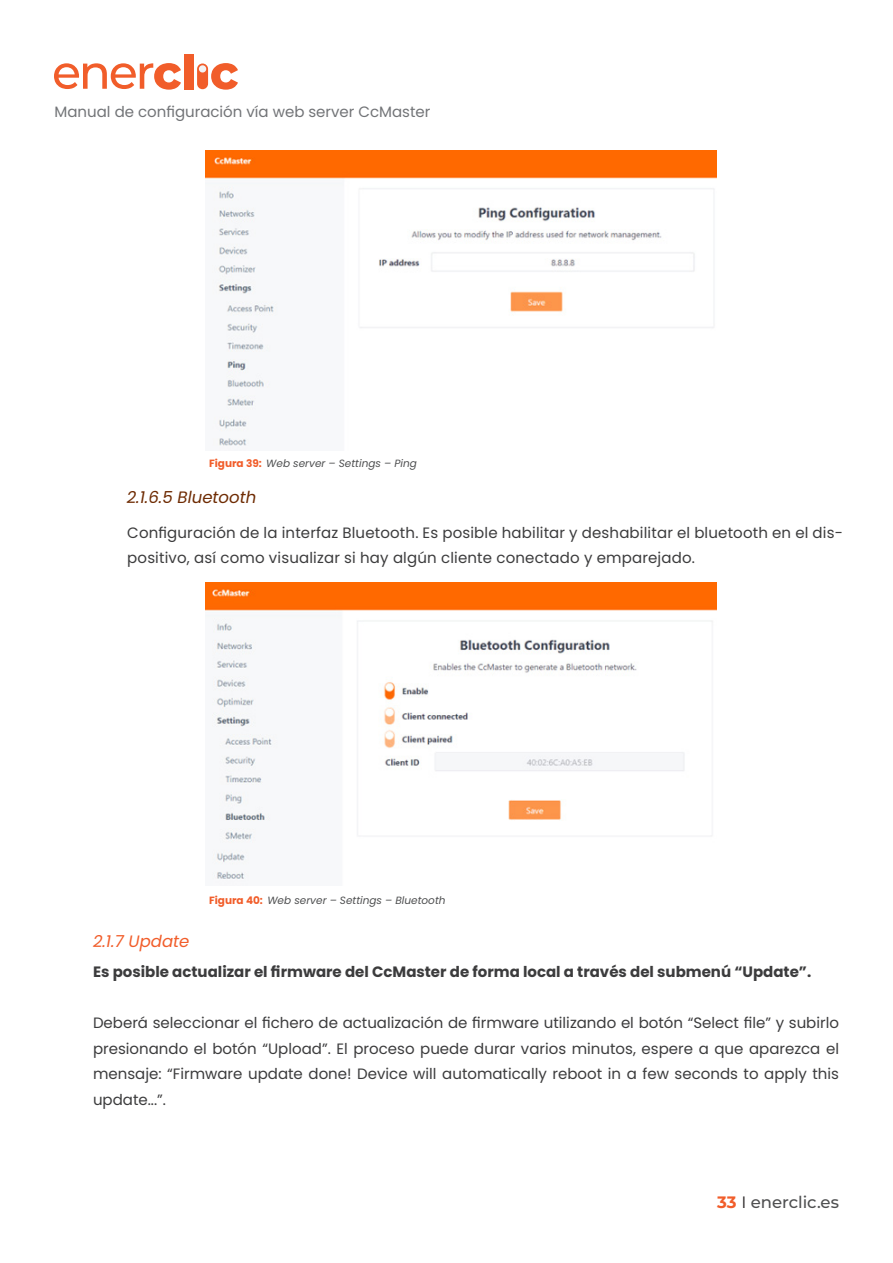
<style>
.page{position:relative;width:893px;height:1263px;background:#fff}
.page>*{position:absolute;margin:0;border:0;box-sizing:border-box;transform-origin:0 0}
.t1{font:italic 16.5px "Poppins";color:#6e2b03}
.t2{font:100 16.5px "Montserrat";color:#4e4f50}
.t3{font:italic 16.5px "Poppins";color:#f15d2a}
.texto_general{font:15px/25.5px "Poppins";letter-spacing:.01em;color:#3c3c3d}
.texto_general-2{font:700 15px "Poppins";color:#3c3c3d}
.t4{font:15px "Poppins";color:#727477}
.t5{font:italic 10.5px "Poppins";color:#4e4f50}
.s1{font-weight:700;font-style:normal;color:#f15d2a}
.s2{color:#f15d2a}
.s3{font-weight:400;color:#231f20}
</style>
<div class="page">
<svg style="left:54px;top:63px;width:127px;height:27px"></svg>
<div style="left:184px;top:54px;width:9px;height:35px;background:#f15d2a"></div>
<div style="left:197px;top:63px;width:11px;height:26px;background:#f15d2a;border-radius:5px"></div>
<svg style="left:199px;top:63px;width:39px;height:27px"></svg>
<img style="left:206px;top:150px;width:510px;height:296px">
<img style="left:206px;top:583px;width:510px;height:296px">
<p class="t4" style="left:55px;top:103px;width:377px">Manual de configuración vía web server CcMaster</p>
<p class="t5" style="left:209px;top:457px;width:209px"><span class="s1">Figura 39:</span> Web server – Settings – Ping</p>
<p class="t1" style="left:127px;top:488px;width:131px">2.1.6.5 Bluetooth</p>
<p class="texto_general" style="left:127px;top:520px;width:717px">Configuración de la interfaz Bluetooth. Es posible habilitar y deshabilitar el bluetooth en el dis&shy;positivo, así como visualizar si hay algún cliente conectado y emparejado.</p>
<p class="t5" style="left:209px;top:894px;width:238px"><span class="s1">Figura 40:</span> Web server – Settings – Bluetooth</p>
<p class="t3" style="left:93px;top:932px;width:98px">2.1.7 Update</p>
<p class="texto_general-2" style="left:93px;top:963px;width:720px">Es posible actualizar el firmware del CcMaster de forma local a través del submenú “Update”.</p>
<p class="texto_general" style="left:93px;top:1010px;width:747px;text-align:justify">Deberá seleccionar el fichero de actualización de firmware utilizando el botón “Select file” y subirlo presionando el botón “Upload”. El proceso puede durar varios minutos, espere a que aparezca el mensaje: “Firmware update done! Device will automatically reboot in a few seconds to apply this update...”.</p>
<p class="t2" style="left:717px;top:1191px;width:123px"><span class="s2">33</span> <span class="s3">I</span> enerclic.es</p>
</div>
